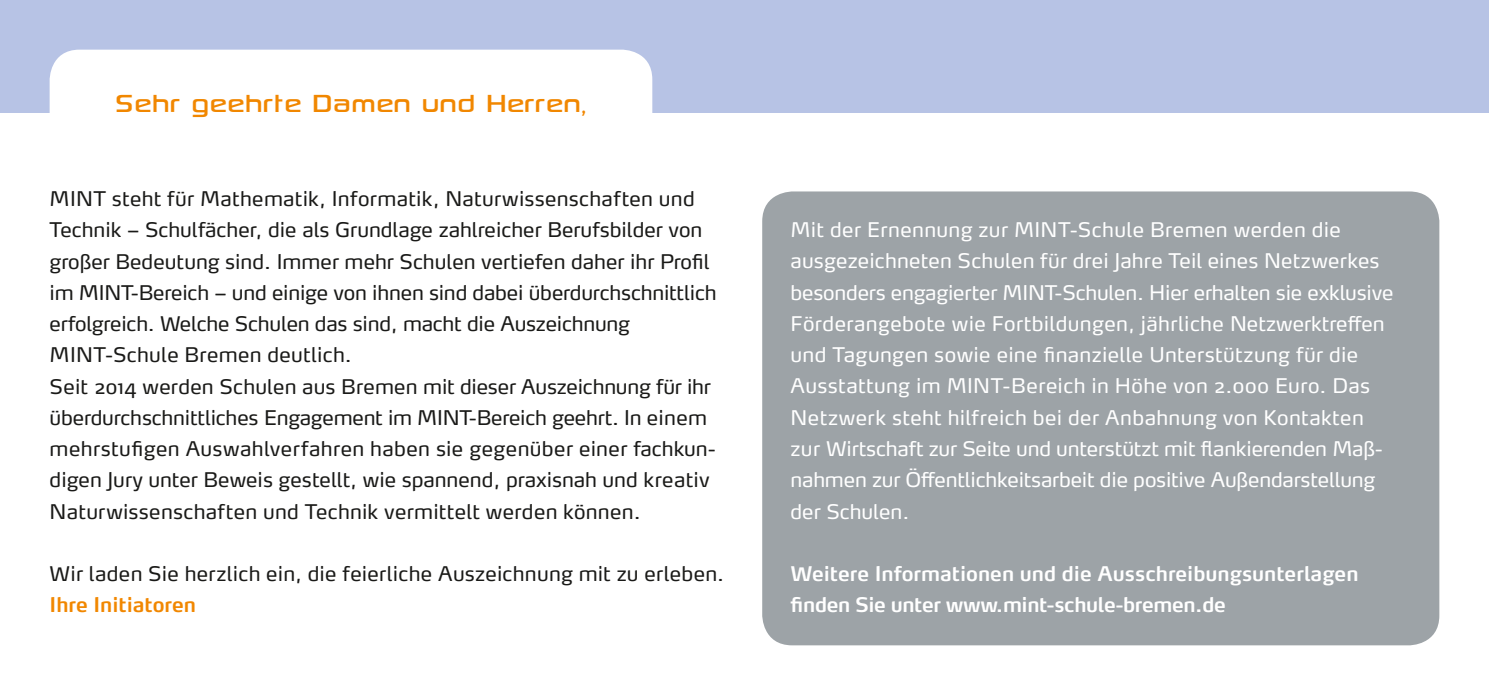
<style>
.page{position:relative;width:1489px;height:695px;background:#fff}
.page>*{position:absolute;margin:0;border:0;box-sizing:border-box;transform-origin:0 0}
.t1{font:35px "Sony Sketch EF";color:#f18700}
.t2{font:20px/31.2px "Max Pro";color:#1a1a18}
.t3{font:20px/31.2px "Max Pro";letter-spacing:.01em;color:#fff}
.t4{font:600 20px/31.2px "Max Pro";color:#fff}
.t5{font:600 20px "Max Pro";color:#f18700}
</style>
<div class="page">
<div style="left:762px;top:191px;width:677px;height:454px;background:#9da3a7;border-radius:30px"></div>
<div style="left:0;top:0;width:1488px;height:112px;background:#b7c3e5"></div>
<div style="left:50px;top:50px;width:602px;height:99px;background:#fff;border-radius:30px"></div>
<h1 class="t1" style="left:115px;top:84px;width:472px">Sehr geehrte Damen und Herren,</h1>
<p class="t2" style="left:50px;top:181px;width:668px">MINT steht für Mathematik, Informatik, Naturwissenschaften und Technik – Schulfächer, die als Grundlage zahlreicher Berufsbilder von großer Bedeutung sind. Immer mehr Schulen vertiefen daher ihr Profil im MINT-Bereich – und einige von ihnen sind dabei überdurchschnittlich erfolgreich. Welche Schulen das sind, macht die Auszeichnung MINT-Schule Bremen deutlich.<br>Seit 2014 werden Schulen aus Bremen mit dieser Auszeichnung für ihr überdurchschnittliches Engagement im MINT-Bereich geehrt. In einem mehrstufigen Auswahlverfahren haben sie gegenüber einer fachkun&shy;digen Jury unter Beweis gestellt, wie spannend, praxisnah und kreativ Naturwissenschaften und Technik vermittelt werden können.</p>
<p class="t2" style="left:50px;top:556px;width:676px">Wir laden Sie herzlich ein, die feierliche Auszeichnung mit zu erleben.</p>
<p class="t5" style="left:50px;top:588px;width:148px">Ihre Initiatoren</p>
<p class="t3" style="left:790px;top:212px;width:604px">Mit der Ernennung zur MINT-Schule Bremen werden die ausgezeichneten Schulen für drei Jahre Teil eines Netzwerkes besonders engagierter MINT-Schulen. Hier erhalten sie exklusive Förderangebote wie Fortbildungen, jährliche Netzwerktreffen und Tagungen sowie eine finanzielle Unterstützung für die Ausstattung im MINT-Bereich in Höhe von 2.000 Euro. Das Netzwerk steht hilfreich bei der Anbahnung von Kontakten zur Wirtschaft zur Seite und unterstützt mit flankierenden Maß&shy;nahmen zur Öffentlichkeitsarbeit die positive Außendarstellung der Schulen.</p>
<p class="t4" style="left:790px;top:556px;width:569px">Weitere Informationen und die Ausschreibungsunterlagen finden Sie unter www.mint-schule-bremen.de</p>
</div>
